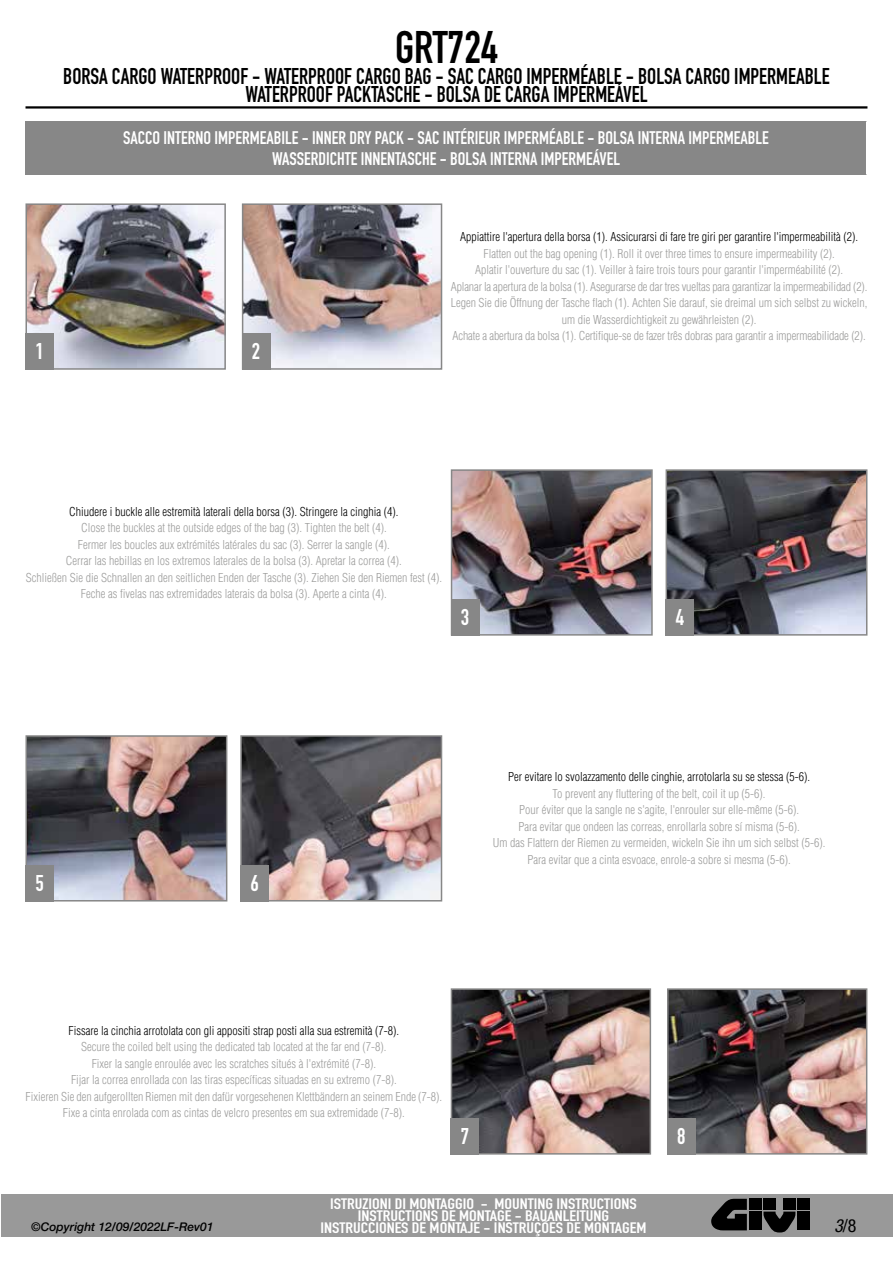
<style>
.page{position:relative;width:893px;height:1263px;background:#fff}
.page>*{position:absolute;margin:0;border:0;box-sizing:border-box;transform-origin:0 0}
.t1{font:45px "DIN Engschrift Std";color:#000}
.t2{font:22.5px/18px "DIN Engschrift Std";color:#000;text-align:center;scale:.95 1}
.t3{font:22.5px "DIN Engschrift Std";color:#fff}
.t4{font:18px/21.6px "DIN Engschrift Std";color:#fff;text-align:center}
.t5{font:condensed 18px "Helvetica Neue LT Std";color:#000}
.t6{font:15px/12px "DIN Engschrift Std";color:#fff;text-align:center;scale:1.2 1}
.t7{font:300 condensed 12px/16.5px "Helvetica LT Std";color:#9d9d9c;text-align:center}
.t8{font:300 condensed 12px "Helvetica LT Std";color:#000}
.t9{font:italic 500 12px "Helvetica Neue LT Std";color:#000}
.s1{font-style:italic}
</style>
<div class="page">
<div style="left:26px;top:121px;width:841px;height:54px;background:#878787"></div>
<hr style="left:866px;top:121px;width:1px;height:54px;background:#fff">
<img style="left:28px;top:206px;width:195px;height:161px">
<div style="left:25px;top:203px;width:201px;height:167px;border:2px solid #878787"></div>
<div style="left:25px;top:333px;width:29px;height:37px;background:#878787"></div>
<img style="left:245px;top:206px;width:194px;height:161px">
<div style="left:242px;top:203px;width:200px;height:167px;border:2px solid #878787"></div>
<div style="left:242px;top:333px;width:28px;height:37px;background:#878787"></div>
<img style="left:454px;top:472px;width:196px;height:161px">
<div style="left:451px;top:469px;width:202px;height:167px;border:2px solid #878787"></div>
<div style="left:451px;top:599px;width:28px;height:37px;background:#878787"></div>
<img style="left:669px;top:472px;width:195px;height:161px">
<div style="left:666px;top:469px;width:201px;height:167px;border:2px solid #878787"></div>
<div style="left:666px;top:599px;width:28px;height:37px;background:#878787"></div>
<img style="left:28px;top:738px;width:196px;height:160px">
<div style="left:25px;top:735px;width:202px;height:166px;border:2px solid #878787"></div>
<div style="left:25px;top:865px;width:29px;height:36px;background:#878787"></div>
<img style="left:243px;top:738px;width:196px;height:160px">
<div style="left:240px;top:735px;width:202px;height:166px;border:2px solid #878787"></div>
<div style="left:240px;top:865px;width:29px;height:36px;background:#878787"></div>
<img style="left:454px;top:991px;width:194px;height:160px">
<div style="left:451px;top:988px;width:200px;height:166px;border:2px solid #878787"></div>
<div style="left:451px;top:1118px;width:28px;height:36px;background:#878787"></div>
<img style="left:670px;top:991px;width:194px;height:160px">
<div style="left:667px;top:988px;width:200px;height:166px;border:2px solid #878787"></div>
<div style="left:667px;top:1118px;width:28px;height:36px;background:#878787"></div>
<div style="left:1px;top:1194px;width:891px;height:43px;background:#999"></div>
<hr style="left:26px;top:106px;width:841px;height:3px;background:#000">
<svg style="left:711px;top:1199px;width:36px;height:31px"></svg>
<div style="left:749px;top:1199px;width:12px;height:11px;background:#000"></div>
<div style="left:749px;top:1211px;width:12px;height:19px;background:#000"></div>
<div style="left:798px;top:1199px;width:12px;height:11px;background:#000"></div>
<div style="left:798px;top:1211px;width:12px;height:19px;background:#000"></div>
<div style="left:763px;top:1199px;width:13px;height:11px;background:#000"></div>
<div style="left:783px;top:1199px;width:12px;height:11px;background:#000"></div>
<svg style="left:763px;top:1211px;width:32px;height:21px"></svg>
<h1 class="t1" style="left:395px;top:21px;width:104px">GRT724</h1>
<h2 class="t2" style="left:63px;top:67px;width:808px">BORSA CARGO WATERPROOF - WATERPROOF CARGO BAG - SAC CARGO IMPERMÉABLE - BOLSA CARGO IMPERMEABLE<br>WATERPROOF PACKTASCHE - BOLSA DE CARGA IMPERMEÁVEL</h2>
<h3 class="t4" style="left:123px;top:127px;width:647px">SACCO INTERNO IMPERMEABILE - INNER DRY PACK - SAC INTÉRIEUR IMPERMÉABLE - BOLSA INTERNA IMPERMEABLE<br>WASSERDICHTE INNENTASCHE - BOLSA INTERNA IMPERMEÁVEL</h3>
<h2 class="t3" style="left:36px;top:338px;width:10px">1</h2>
<h2 class="t3" style="left:252px;top:338px;width:10px">2</h2>
<p class="t8" style="left:460px;top:230px;width:399px">Appiattire l'apertura della borsa (1). Assicurarsi di fare tre giri per garantire l'impermeabilità (2).</p>
<p class="t7" style="left:451px;top:245px;width:418px">Flatten out the bag opening (1). Roll it over three times to ensure impermeability (2).<br>Aplatir l'ouverture du sac (1). Veiller à faire trois tours pour garantir l'imperméabilité (2).<br>Aplanar la apertura de la bolsa (1). Asegurarse de dar tres vueltas para garantizar la impermeabilidad (2).<br>Legen Sie die Öffnung der Tasche flach (1). Achten Sie darauf, sie dreimal um sich selbst zu wickeln, um die Wasserdichtigkeit zu gewährleisten (2).<br>Achate a abertura da bolsa (1). Certifique-se de fazer três dobras para garantir a impermeabilidade (2).</p>
<p class="t8" style="left:69px;top:504px;width:331px">Chiudere i buckle alle estremità laterali della borsa (3). Stringere la cinghia (4).</p>
<p class="t7" style="left:26px;top:519px;width:418px">Close the buckles at the outside edges of the bag (3). Tighten the belt (4).<br>Fermer les boucles aux extrémités latérales du sac (3). Serrer la sangle (4).<br>Cerrar las hebillas en los extremos laterales de la bolsa (3). Apretar la correa (4).<br>Schließen Sie die Schnallen an den seitlichen Enden der Tasche (3). Ziehen Sie den Riemen fest (4).<br>Feche as fivelas nas extremidades laterais da bolsa (3). Aperte a cinta (4).</p>
<h2 class="t3" style="left:461px;top:604px;width:10px">3</h2>
<h2 class="t3" style="left:676px;top:604px;width:10px">4</h2>
<h2 class="t3" style="left:36px;top:870px;width:10px">5</h2>
<h2 class="t3" style="left:250px;top:870px;width:10px">6</h2>
<p class="t8" style="left:508px;top:770px;width:303px">Per evitare lo svolazzamento delle cinghie, arrotolarla su se stessa (5-6).</p>
<p class="t7" style="left:493px;top:785px;width:334px">To prevent any fluttering of the belt, coil it up (5-6).<br>Pour éviter que la sangle ne s'agite, l'enrouler sur elle-même (5-6).<br>Para evitar que ondeen las correas, enrollarla sobre sí misma (5-6).<br>Um das Flattern der Riemen zu vermeiden, wickeln Sie ihn um sich selbst (5-6).<br>Para evitar que a cinta esvoace, enrole-a sobre si mesma (5-6).</p>
<p class="t8" style="left:69px;top:1023px;width:332px">Fissare la cinchia arrotolata con gli appositi strap posti alla sua estremità (7-8).</p>
<p class="t7" style="left:25px;top:1038px;width:418px">Secure the coiled belt using the dedicated tab located at the far end (7-8).<br>Fixer la sangle enroulée avec les scratches situés à l'extrémité (7-8).<br>Fijar la correa enrollada con las tiras específicas situadas en su extremo (7-8).<br>Fixieren Sie den aufgerollten Riemen mit den dafür vorgesehenen Klettbändern an seinem Ende (7-8).<br>Fixe a cinta enrolada com as cintas de velcro presentes em sua extremidade (7-8).</p>
<h2 class="t3" style="left:461px;top:1123px;width:10px">7</h2>
<h2 class="t3" style="left:677px;top:1123px;width:10px">8</h2>
<p class="t9" style="left:31px;top:1220px;width:184px">©Copyright 12/09/2022LF-Rev01</p>
<p class="t6" style="left:320px;top:1197px;width:273px">ISTRUZIONI DI MONTAGGIO - MOUNTING INSTRUCTIONS<br>INSTRUCTIONS DE MONTAGE - BAUANLEITUNG<br>INSTRUCCIONES DE MONTAJE - INSTRUÇÕES DE MONTAGEM</p>
<h3 class="t5" style="left:834px;top:1215px;width:24px"><span class="s1">3</span>/8</h3>
</div>
